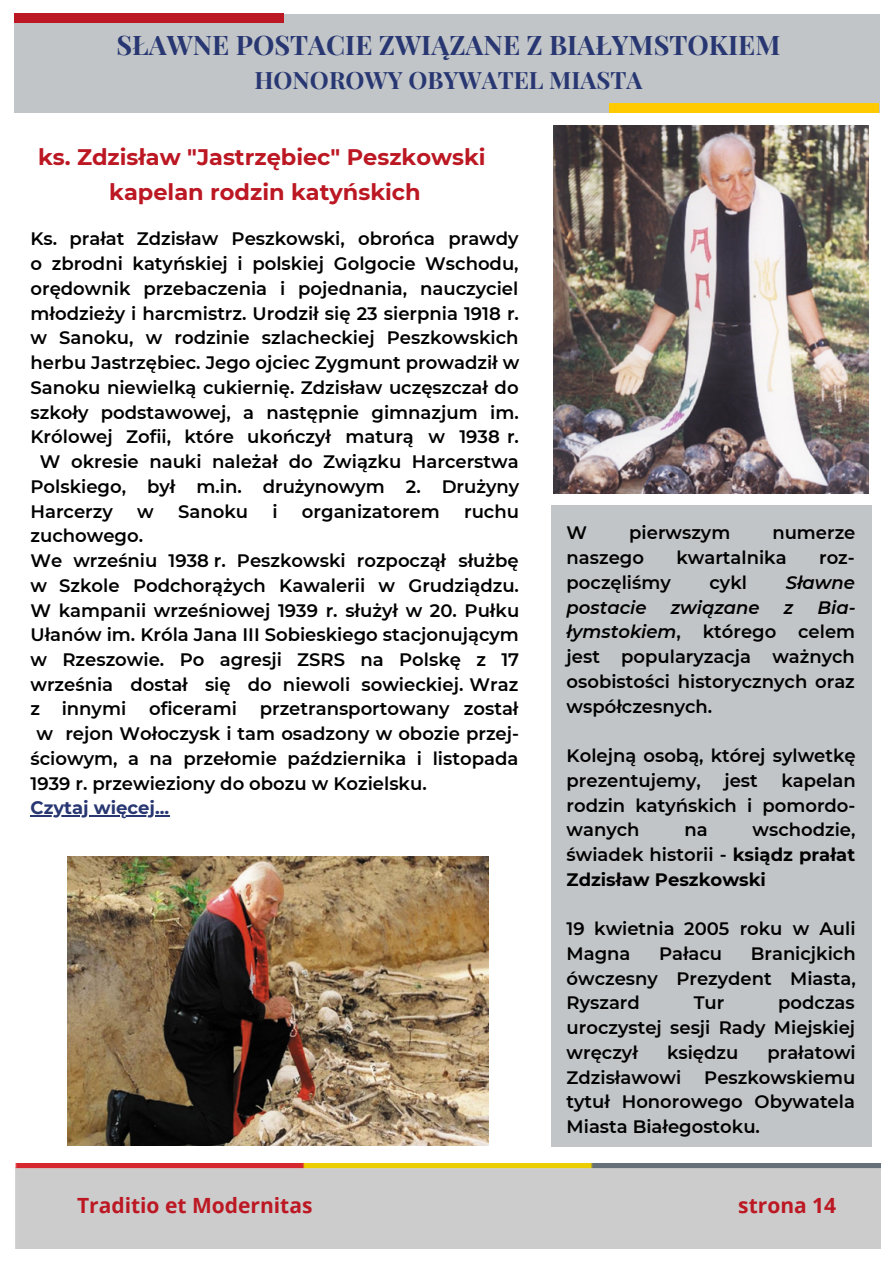
<style>
.page{position:relative;width:893px;height:1264px;background:#fff}
.page>*{position:absolute;margin:0;border:0;box-sizing:border-box;transform-origin:0 0}
.t1{font:700 27px "Playfair Display";color:#283772}
.t2{font:700 24px "Playfair Display";color:#283772}
.t3{font:700 22.5px "Montserrat";color:#bc1823}
.t4{font:700 21px "Open Sans";color:#bc1823}
.t5{font:600 18px/24.8px "Montserrat";color:#000;text-align:justify}
.t6{font:700 18px/24.8px "Montserrat";color:#000;text-align:justify}
.t7{font:italic 600 18px "Montserrat";color:#000}
.t8{font:700 18px "Montserrat";color:#283772}
.s1{font-style:italic}
.s2{font-weight:600}
</style>
<div class="page">
<img style="left:16px;top:1163px;width:864px;height:85px">
<div style="left:551px;top:505px;width:320px;height:641px;background:#c1c5c7"></div>
<div style="left:14px;top:14px;width:865px;height:98px;background:#c1c5c7"></div>
<div style="left:14px;top:14px;width:269px;height:9px;background:#bc1823"></div>
<div style="left:609px;top:103px;width:270px;height:9px;background:#ffcb00"></div>
<img style="left:67px;top:856px;width:422px;height:289px">
<img style="left:553px;top:125px;width:315px;height:368px">
<hr style="left:30px;top:815px;width:125px;height:1px;background:#283772">
<svg style="left:155px;top:815px;width:14px;height:1px"></svg>
<p class="t1" style="left:116px;top:26px;width:665px">SŁAWNE POSTACIE ZWIĄZANE Z BIAŁYMSTOKIEM</p>
<p class="t2" style="left:254px;top:63px;width:389px">HONOROWY OBYWATEL MIASTA</p>
<p class="t3" style="left:38px;top:143px;width:449px">ks. Zdzisław "Jastrzębiec" Peszkowski</p>
<p class="t3" style="left:109px;top:178px;width:313px">kapelan rodzin katyńskich</p>
<p class="t5" style="left:30px;top:226px;width:489px">Ks. prałat Zdzisław Peszkowski, obrońca prawdy</p>
<p class="t5" style="left:30px;top:251px;width:489px">o zbrodni katyńskiej i polskiej Golgocie Wschodu,</p>
<p class="t5" style="left:30px;top:276px;width:489px">orędownik przebaczenia i pojednania, nauczyciel</p>
<p class="t5" style="left:30px;top:301px;width:490px">młodzieży i harcmistrz. Urodził się 23 sierpnia 1918 r.</p>
<p class="t5" style="left:30px;top:325px;width:489px">w Sanoku, w rodzinie szlacheckiej Peszkowskich</p>
<p class="t5" style="left:30px;top:350px;width:490px">herbu Jastrzębiec. Jego ojciec Zygmunt prowadził w</p>
<p class="t5" style="left:30px;top:375px;width:489px">Sanoku niewielką cukiernię. Zdzisław uczęszczał do</p>
<p class="t5" style="left:30px;top:400px;width:489px">szkoły podstawowej, a następnie gimnazjum im.</p>
<p class="t5" style="left:30px;top:424px;width:490px">Królowej Zofii, które ukończył maturą w 1938 r.</p>
<p class="t5" style="left:40px;top:449px;width:480px">W okresie nauki należał do Związku Harcerstwa</p>
<p class="t5" style="left:30px;top:474px;width:490px">Polskiego, był m.in. drużynowym 2. Drużyny</p>
<p class="t5" style="left:30px;top:498px;width:84px">Harcerzy</p>
<p class="t5" style="left:137px;top:498px;width:18px">w</p>
<p class="t5" style="left:178px;top:498px;width:71px">Sanoku</p>
<p class="t5" style="left:272px;top:498px;width:7px">i</p>
<p class="t5" style="left:302px;top:498px;width:139px">organizatorem</p>
<p class="t5" style="left:464px;top:498px;width:56px">ruchu</p>
<p class="t5" style="left:30px;top:523px;width:114px">zuchowego.</p>
<p class="t5" style="left:30px;top:548px;width:490px">We wrześniu 1938 r. Peszkowski rozpoczął służbę w Szkole Podchorążych Kawalerii w Grudziądzu.<br>W kampanii wrześniowej 1939 r. służył w 20. Pułku Ułanów im. Króla Jana III Sobieskiego stacjonującym w Rzeszowie. Po agresji ZSRS na Polskę z 17 września dostał się do niewoli sowieckiej. Wraz z innymi</p>
<p class="t5" style="left:149px;top:696px;width:89px">oficerami</p>
<p class="t5" style="left:260px;top:696px;width:260px">przetransportowany został</p>
<p class="t5" style="left:37px;top:721px;width:484px">w rejon Wołoczysk i tam osadzony w obozie przej-</p>
<p class="t5" style="left:30px;top:746px;width:489px">ściowym, a na przełomie października i listopada</p>
<p class="t5" style="left:30px;top:770px;width:398px">1939 r. przewieziony do obozu w Kozielsku.</p>
<p class="t8" style="left:30px;top:797px;width:140px">Czytaj więcej...</p>
<p class="t5" style="left:566px;top:520px;width:22px">W</p>
<p class="t5" style="left:629px;top:520px;width:102px">pierwszym</p>
<p class="t5" style="left:772px;top:520px;width:85px">numerze</p>
<p class="t5" style="left:566px;top:545px;width:79px">naszego</p>
<p class="t5" style="left:676px;top:545px;width:112px">kwartalnika</p>
<p class="t5" style="left:819px;top:545px;width:37px">roz-</p>
<p class="t5" style="left:566px;top:570px;width:106px">poczęliśmy</p>
<p class="t5" style="left:709px;top:570px;width:39px">cykl</p>
<p class="t7" style="left:785px;top:571px;width:71px">Sławne</p>
<p class="t7" style="left:566px;top:596px;width:81px">postacie</p>
<p class="t7" style="left:670px;top:596px;width:91px">związane</p>
<p class="t7" style="left:783px;top:596px;width:11px">z</p>
<p class="t5" style="left:566px;top:594px;width:290px;text-indent:251px"><span class="s1">Bia&shy;łymstokiem</span>, którego celem jest popularyzacja ważnych osobistości historycznych oraz współczesnych.</p>
<p class="t5" style="left:566px;top:743px;width:290px">Kolejną osobą, której sylwetkę prezentujemy,</p>
<p class="t5" style="left:724px;top:768px;width:35px">jest</p>
<p class="t5" style="left:566px;top:768px;width:290px;text-indent:215px">kapelan rodzin katyńskich i pomordo&shy;wanych</p>
<p class="t6" style="left:566px;top:817px;width:290px;text-indent:186px"><span class="s2">wschodzie, świadek historii -</span> ksiądz prałat Zdzisław Peszkowski</p>
<p class="t5" style="left:566px;top:916px;width:290px">19 kwietnia 2005 roku w Auli<br>Magna</p>
<p class="t5" style="left:684px;top:817px;width:25px">na</p>
<p class="t5" style="left:566px;top:941px;width:290px;text-indent:184px">Branicjkich ówczesny Prezydent Miasta, Ryszard</p>
<p class="t5" style="left:659px;top:941px;width:65px">Pałacu</p>
<p class="t5" style="left:566px;top:990px;width:290px;text-indent:212px">podczas uroczystej sesji Rady Miejskiej wręczył</p>
<p class="t5" style="left:693px;top:990px;width:32px">Tur</p>
<p class="t5" style="left:667px;top:1040px;width:73px">księdzu</p>
<p class="t5" style="left:767px;top:1040px;width:90px">prałatowi</p>
<p class="t5" style="left:566px;top:1064px;width:116px">Zdzisławowi</p>
<p class="t5" style="left:566px;top:1064px;width:290px;text-indent:138px">Peszkowskiemu tytuł Honorowego Obywatela Miasta Białegostoku.</p>
<p class="t4" style="left:77px;top:1190px;width:237px">Traditio et Modernitas</p>
<p class="t4" style="left:738px;top:1190px;width:99px">strona 14</p>
</div>
